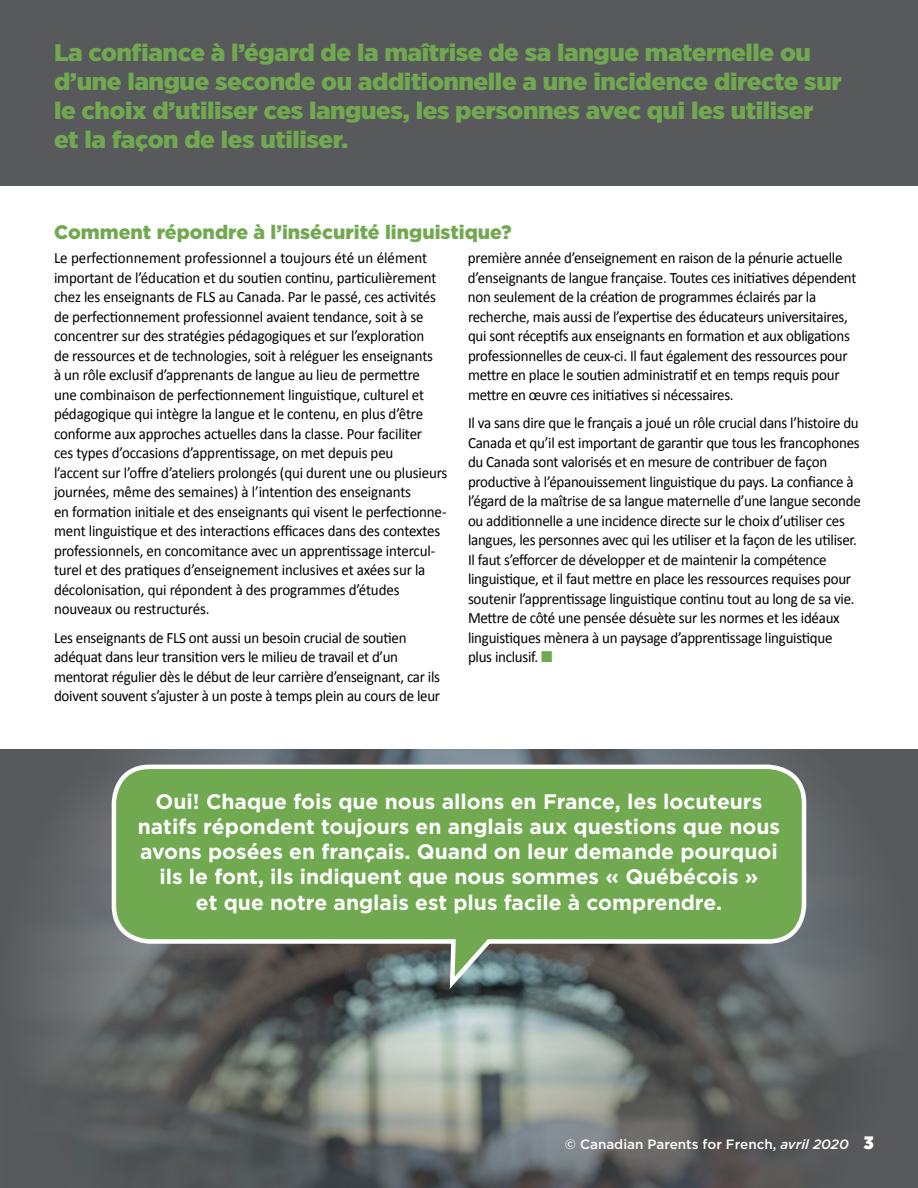
<style>
.page{position:relative;width:918px;height:1188px;background:#fff}
.page>*{position:absolute;margin:0;border:0;box-sizing:border-box;transform-origin:0 0}
.t1{font:900 24px/28.8px "Gotham Narrow";letter-spacing:-.015em;color:#71a950;scale:1.15 1}
.t2{font:700 21px/25.2px "Gotham";color:#fff;text-align:center}
.t3{font:900 19.5px "Gotham";color:#71a950}
.t4{font:15.75px/19.5px "Calibri";letter-spacing:-.02em;color:#000;scale:.95 1}
.t5{font:500 13.5px "Gotham";color:#fff}
.s1{color:#71a950}
.s2{font-style:italic}
.s3{font-family:"Gotham Narrow";font-weight:900;font-size:18px}
</style>
<div class="page">
<img style="left:3px;top:750px;width:907px;height:438px">
<div style="left:0;top:0;width:918px;height:185px;background:#58595b"></div>
<svg style="left:109px;top:762px;width:700px;height:233px;background:#70995a"></svg>
<h1 class="t1" style="left:54px;top:38px;width:687px">La confiance à l’égard de la maîtrise de sa langue maternelle ou d’une langue seconde ou additionnelle a une incidence directe sur le choix d’utiliser ces langues, les personnes avec qui les utiliser et la façon de les utiliser.</h1>
<p class="t3" style="left:54px;top:219px;width:459px">Comment répondre à l’insécurité linguistique?</p>
<p class="t4" style="left:54px;top:248px;width:416px">Le perfectionnement professionnel a toujours été un élément important de l’éducation et du soutien continu, particulièrement chez les enseignants de FLS au Canada. Par le passé, ces activités de perfectionnement professionnel avaient tendance, soit à se concentrer sur des stratégies pédagogiques et sur l’exploration<br>de ressources et de technologies, soit à reléguer les enseignants<br>à un rôle exclusif d’apprenants de langue au lieu de permettre<br>une combinaison de perfectionnement linguistique, culturel et pédagogique qui intègre la langue et le contenu, en plus d’être conforme aux approches actuelles dans la classe. Pour faciliter<br>ces types d’occasions d’apprentissage, on met depuis peu<br>l’accent sur l’offre d’ateliers prolongés (qui durent une ou plusieurs journées, même des semaines) à l’intention des enseignants<br>en formation initiale et des enseignants qui visent le perfectionne&shy;ment linguistique et des interactions efficaces dans des contextes professionnels, en concomitance avec un apprentissage intercul&shy;turel et des pratiques d’enseignement inclusives et axées sur la décolonisation, qui répondent à des programmes d’études nouveaux ou restructurés.</p>
<p class="t4" style="left:54px;top:628px;width:408px">Les enseignants de FLS ont aussi un besoin crucial de soutien adéquat dans leur transition vers le milieu de travail et d’un mentorat régulier dès le début de leur carrière d’enseignant, car ils doivent souvent s’ajuster à un poste à temps plein au cours de leur</p>
<p class="t4" style="left:468px;top:248px;width:410px">première année d’enseignement en raison de la pénurie actuelle d’enseignants de langue française. Toutes ces initiatives dépendent non seulement de la création de programmes éclairés par la recherche, mais aussi de l’expertise des éducateurs universitaires, qui sont réceptifs aux enseignants en formation et aux obligations professionnelles de ceux-ci. Il faut également des ressources pour mettre en place le soutien administratif et en temps requis pour mettre en œuvre ces initiatives si nécessaires.</p>
<p class="t4" style="left:468px;top:413px;width:415px">Il va sans dire que le français a joué un rôle crucial dans l’histoire du Canada et qu’il est important de garantir que tous les francophones du Canada sont valorisés et en mesure de contribuer de façon productive à l’épanouissement linguistique du pays. La confiance à l’égard de la maîtrise de sa langue maternelle d’une langue seconde ou additionnelle a une incidence directe sur le choix d’utiliser ces langues, les personnes avec qui les utiliser et la façon de les utiliser.<br>Il faut s’efforcer de développer et de maintenir la compétence linguistique, et il faut mettre en place les ressources requises pour soutenir l’apprentissage linguistique continu tout au long de sa vie.<br>Mettre de côté une pensée désuète sur les normes et les idéaux linguistiques mènera à un paysage d’apprentissage linguistique<br>plus inclusif. <span class="s1">■</span></p>
<p class="t2" style="left:138px;top:788px;width:644px">Oui! Chaque fois que nous allons en France, les locuteurs natifs répondent toujours en anglais aux questions que nous avons posées en français. Quand on leur demande pourquoi ils le font, ils indiquent que nous sommes « Québécois »<br>et que notre anglais est plus facile à comprendre.</p>
<p class="t5" style="left:565px;top:1136px;width:310px">© Canadian Parents for French, <span class="s2">avril 2020</span> <span class="s3">3</span></p>
</div>
